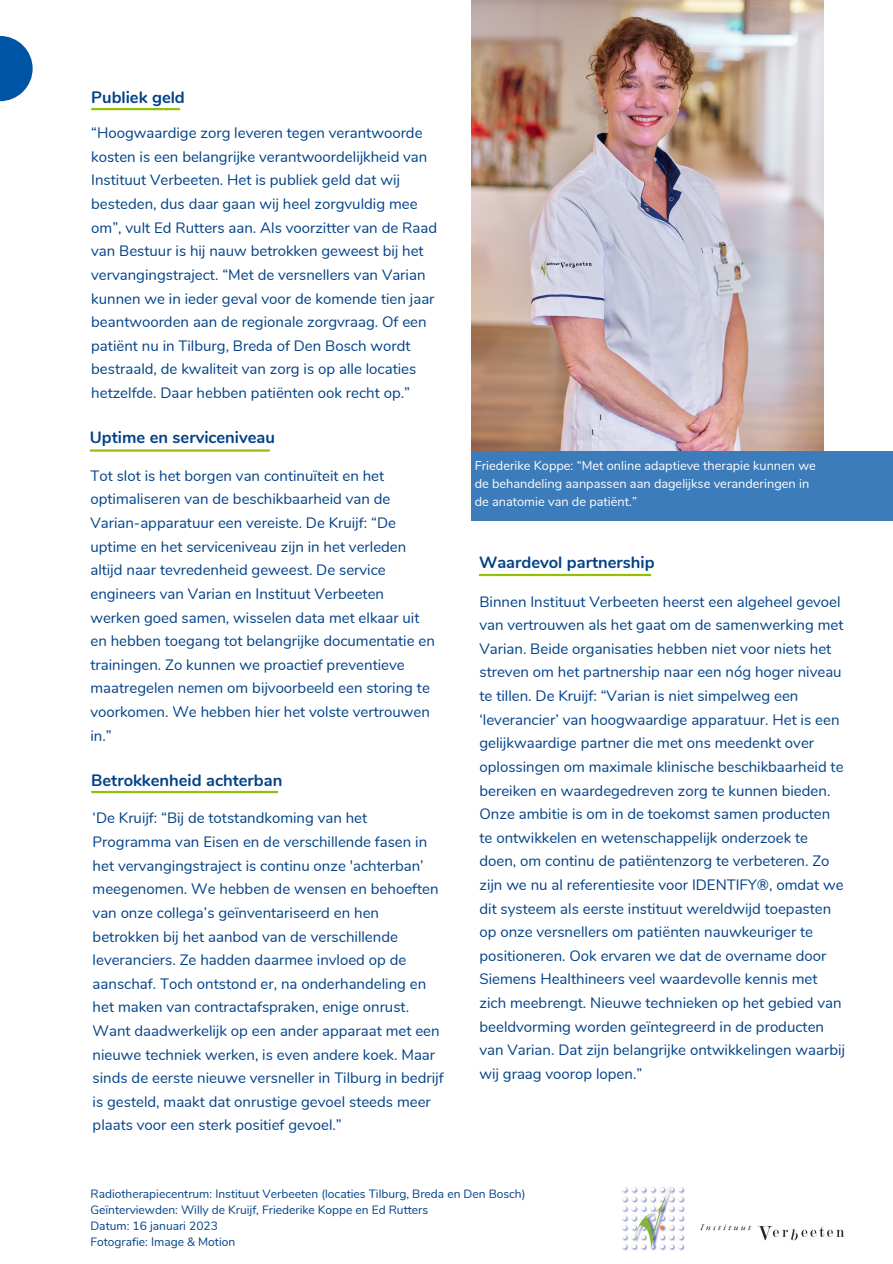
<style>
.page{position:relative;width:893px;height:1264px;background:#fff}
.page>*{position:absolute;margin:0;border:0;box-sizing:border-box;transform-origin:0 0}
.t1{font:700 16.5px "Nunito";color:#004187}
.t2{font:15px/23.5px "Nunito";color:#004187}
.t3{font:12.75px/18px "Nunito";color:#fff}
.t4{font:12px/16px "Nunito";color:#004187}
</style>
<div class="page">
<svg style="left:0;top:36px;width:33px;height:65px;fill:#0054a6"></svg>
<img style="left:472px;top:1px;width:351px;height:450px">
<div style="left:471px;top:451px;width:421px;height:70px;background:#3c7cba"></div>
<hr style="left:91px;top:108px;width:89px;height:2px;background:#97be0d">
<hr style="left:90px;top:449px;width:180px;height:2px;background:#97be0d">
<hr style="left:91px;top:791px;width:187px;height:2px;background:#97be0d">
<hr style="left:479px;top:574px;width:172px;height:2px;background:#97be0d">
<img style="left:622px;top:1186px;width:223px;height:64px">
<p class="t1" style="left:91px;top:86px;width:95px">Publiek geld</p>
<p class="t2" style="left:91px;top:121px;width:347px">“Hoogwaardige zorg leveren tegen verantwoorde kosten is een belangrijke verantwoordelijkheid van Instituut Verbeeten. Het is publiek geld dat wij besteden, dus daar gaan wij heel zorgvuldig mee om”, vult Ed Rutters aan. Als voorzitter van de Raad van Bestuur is hij nauw betrokken geweest bij het vervangingstraject. “Met de versnellers van Varian kunnen we in ieder geval voor de komende tien jaar beantwoorden aan de regionale zorgvraag. Of een patiënt nu in Tilburg, Breda of Den Bosch wordt bestraald, de kwaliteit van zorg is op alle locaties hetzelfde. Daar hebben patiënten ook recht op.”</p>
<p class="t1" style="left:90px;top:426px;width:187px">Uptime en serviceniveau</p>
<p class="t2" style="left:90px;top:464px;width:346px">Tot slot is het borgen van continuïteit en het optimaliseren van de beschikbaarheid van de Varian-apparatuur een vereiste. De Kruijf: “De uptime en het serviceniveau zijn in het verleden altijd naar tevredenheid geweest. De service engineers van Varian en Instituut Verbeeten werken goed samen, wisselen data met elkaar uit en hebben toegang tot belangrijke documentatie en trainingen. Zo kunnen we proactief preventieve maatregelen nemen om bijvoorbeeld een storing te voorkomen. We hebben hier het volste vertrouwen in.”</p>
<p class="t1" style="left:91px;top:769px;width:192px">Betrokkenheid achterban</p>
<p class="t2" style="left:93px;top:806px;width:352px">‘De Kruijf: “Bij de totstandkoming van het Programma van Eisen en de verschillende fasen in het vervangingstraject is continu onze 'achterban’ meegenomen. We hebben de wensen en behoeften van onze collega’s geïnventariseerd en hen betrokken bij het aanbod van de verschillende leveranciers. Ze hadden daarmee invloed op de aanschaf. Toch ontstond er, na onderhandeling en het maken van contractafspraken, enige onrust.<br>Want daadwerkelijk op een ander apparaat met een nieuwe techniek werken, is even andere koek. Maar sinds de eerste nieuwe versneller in Tilburg in bedrijf is gesteld, maakt dat onrustige gevoel steeds meer plaats voor een sterk positief gevoel.”</p>
<p class="t3" style="left:474px;top:457px;width:343px">Friederike Koppe: “Met online adaptieve therapie kunnen we de behandeling aanpassen aan dagelijkse veranderingen in de anatomie van de patiënt.”</p>
<p class="t1" style="left:479px;top:551px;width:177px">Waardevol partnership</p>
<p class="t2" style="left:479px;top:590px;width:366px">Binnen Instituut Verbeeten heerst een algeheel gevoel van vertrouwen als het gaat om de samenwerking met Varian. Beide organisaties hebben niet voor niets het streven om het partnership naar een nóg hoger niveau te tillen. De Kruijf: “Varian is niet simpelweg een ‘leverancier’ van hoogwaardige apparatuur. Het is een gelijkwaardige partner die met ons meedenkt over oplossingen om maximale klinische beschikbaarheid te bereiken en waardegedreven zorg te kunnen bieden.<br>Onze ambitie is om in de toekomst samen producten te ontwikkelen en wetenschappelijk onderzoek te doen, om continu de patiëntenzorg te verbeteren. Zo zijn we nu al referentiesite voor IDENTIFY®, omdat we dit systeem als eerste instituut wereldwijd toepasten op onze versnellers om patiënten nauwkeuriger te positioneren. Ook ervaren we dat de overname door Siemens Healthineers veel waardevolle kennis met zich meebrengt. Nieuwe technieken op het gebied van beeldvorming worden geïntegreerd in de producten van Varian. Dat zijn belangrijke ontwikkelingen waarbij wij graag voorop lopen.”</p>
<p class="t4" style="left:90px;top:1185px;width:436px">Radiotherapiecentrum: Instituut Verbeeten (locaties Tilburg, Breda en Den Bosch)<br>Geïnterviewden: Willy de Kruijf, Friederike Koppe en Ed Rutters<br>Datum: 16 januari 2023<br>Fotografie: Image &amp; Motion</p>
</div>
